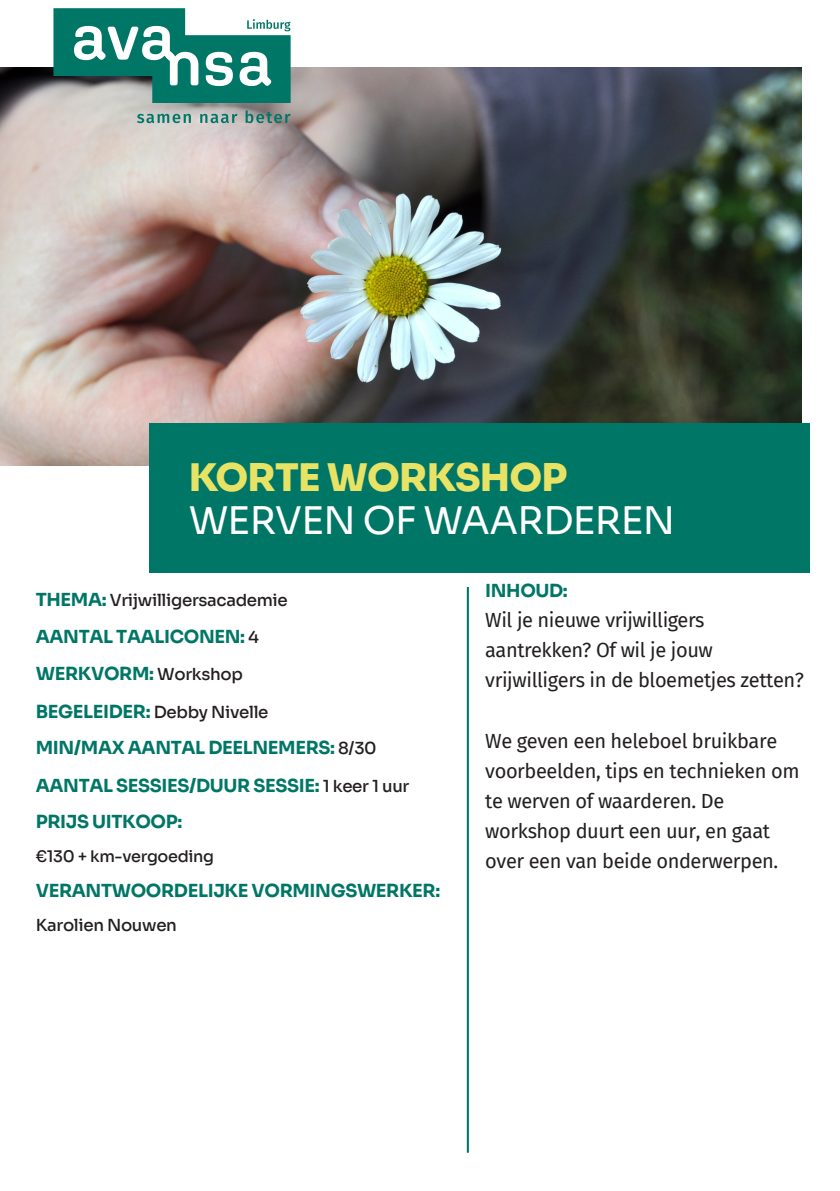
<style>
.page{position:relative;width:840px;height:1191px;background:#fff}
.page>*{position:absolute;margin:0;border:0;box-sizing:border-box;transform-origin:0 0}
.Cover_Big_Header{font:38px/42.8px "Sora";letter-spacing:-.02em;color:#fff}
.Magazine_Title{font:20px/30px "Fira Sans";letter-spacing:-.02em;color:#231f20}
.Cover_Big_Header-2{font:700 18px/37px "Sora";letter-spacing:-.02em;color:#007667}
.Magazine_Title-2{font:700 18px "Sora";letter-spacing:-.02em;color:#007667}
.Cover_Big_Header-3{font:500 16.6px "Sora";letter-spacing:-.02em;color:#231f20}
.Cover_Big_Header-4{font:500 16px "Sora";letter-spacing:-.02em;color:#231f20}
.s1{font-weight:800;color:#e9e365}
.s2{font-weight:700;font-size:18px;color:#007667}
.s3{font-weight:500;font-size:16.6px;color:#231f20}
</style>
<div class="page">
<img style="left:0;top:68px;width:801px;height:397px">
<div style="left:149px;top:423px;width:660px;height:150px;background:#007667"></div>
<svg style="left:137px;top:114px;width:54px;height:9px"></svg>
<svg style="left:200px;top:114px;width:37px;height:9px"></svg>
<svg style="left:245px;top:110px;width:45px;height:13px"></svg>
<svg style="left:53px;top:8px;width:237px;height:95px"></svg>
<hr style="left:466px;top:587px;width:2px;height:565px;background:#007667">
<p class="Cover_Big_Header" style="left:189px;top:453px;width:487px"><span class="s1">KORTE WORKSHOP<br></span>WERVEN OF WAARDEREN</p>
<p class="Cover_Big_Header-3" style="left:36px;top:587px;width:253px"><span class="s2">THEMA:</span> Vrijwilligersacademie</p>
<p class="Cover_Big_Header-2" style="left:36px;top:616px;width:225px">AANTAL TAALICONEN: <span class="s3">4<br></span>WERKVORM: <span class="s3">Workshop</span></p>
<p class="Cover_Big_Header-3" style="left:36px;top:698px;width:234px"><span class="s2">BEGELEIDER:</span> Debby Nivelle</p>
<p class="Cover_Big_Header-2" style="left:36px;top:728px;width:375px">MIN/MAX AANTAL DEELNEMERS: <span class="s3">8/30<br></span>AANTAL SESSIES/DUUR SESSIE: <span class="s3">1 keer 1 uur<br></span>PRIJS UITKOOP:</p>
<p class="Cover_Big_Header-4" style="left:36px;top:843px;width:180px">€130 + km-vergoeding</p>
<p class="Cover_Big_Header-2" style="left:36px;top:870px;width:406px">VERANTWOORDELIJKE VORMINGSWERKER:</p>
<p class="Cover_Big_Header-3" style="left:36px;top:911px;width:143px">Karolien Nouwen</p>
<p class="Magazine_Title-2" style="left:485px;top:576px;width:84px">INHOUD:</p>
<p class="Magazine_Title" style="left:485px;top:605px;width:320px">Wil je nieuwe vrijwilligers aantrekken? Of wil je jouw vrijwilligers in de bloemetjes zetten?</p>
<p class="Magazine_Title" style="left:485px;top:725px;width:315px">We geven een heleboel bruikbare voorbeelden, tips en technieken om te werven of waarderen. De workshop duurt een uur, en gaat over een van beide onderwerpen.</p>
</div>
